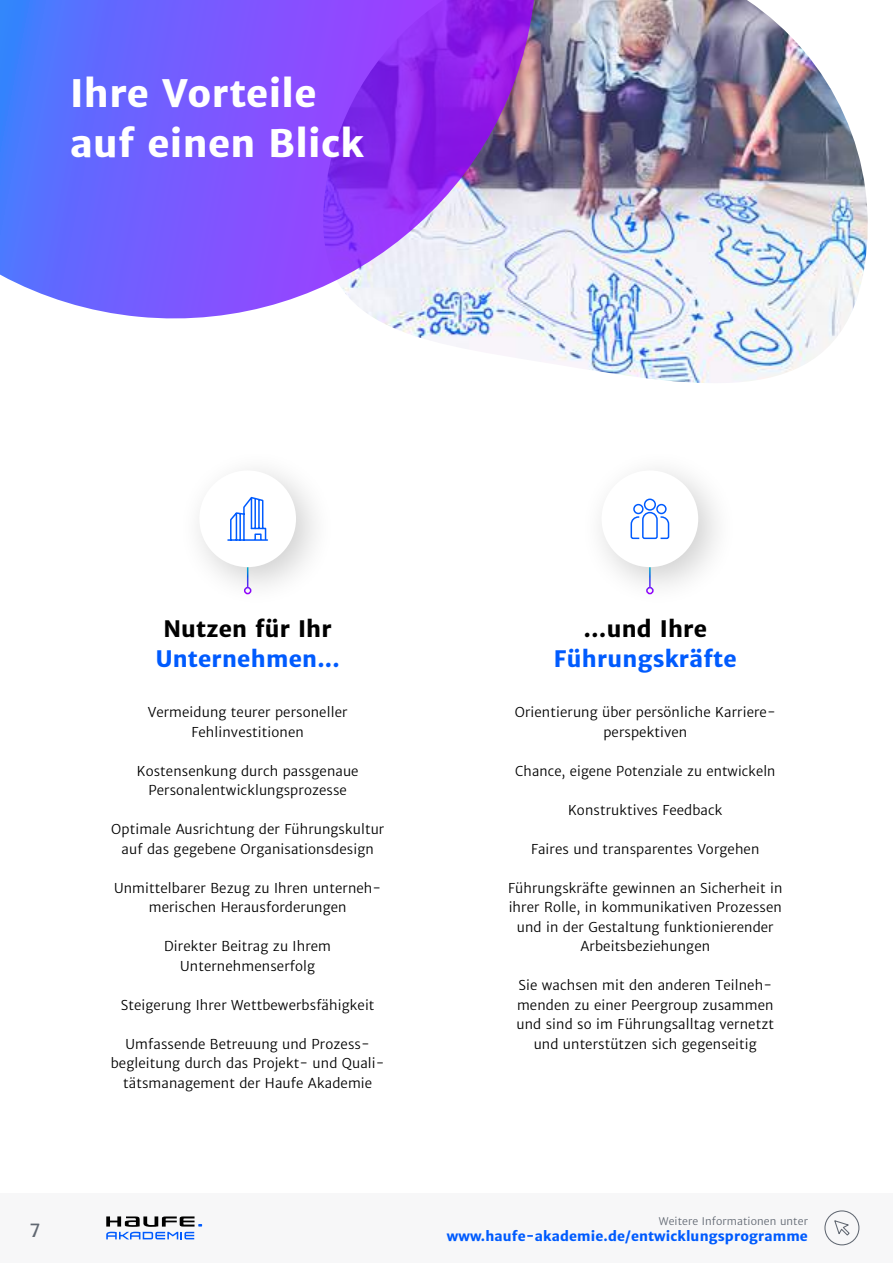
<style>
.page{position:relative;width:893px;height:1263px;background:#fff}
.page>*{position:absolute;margin:0;border:0;box-sizing:border-box;transform-origin:0 0}
.t1{font:700 37.5px/49.5px "Haufe Merriweather Sans";letter-spacing:.01em;color:#fff}
.t2{font:700 22.5px "Haufe Merriweather Sans";letter-spacing:.01em;color:#005bfe}
.t3{font:700 22.5px "Haufe Merriweather Sans";letter-spacing:.01em;color:#000}
.t4{font:18px "Haufe Merriweather Sans";color:#616872}
.t5{font:13.5px/19.5px "Haufe Merriweather Sans Lt";letter-spacing:.01em;color:#000;text-align:center}
.t6{font:700 13.5px "Haufe Merriweather Sans";letter-spacing:.01em;color:#005bfe}
.t7{font:13.5px "Haufe Merriweather Sans Lt";letter-spacing:.01em;color:#000;scale:.96 1}
.t8{font:10.5px "Haufe Merriweather Sans Lt";letter-spacing:.01em;color:#616872}
</style>
<div class="page">
<div style="left:0;top:1193px;width:893px;height:70px;background:#f7f7f8"></div>
<svg style="left:106px;top:1216px;width:96px;height:23px"></svg>
<div style="left:824px;top:1210px;width:35px;height:35px;border:1px solid #616872;border-radius:50%"></div>
<svg style="left:834px;top:1220px;width:16px;height:16px"></svg>
<img style="left:416px;top:0;width:452px;height:383px">
<svg style="left:0;top:0;width:554px;height:336px;background:#8f6ff3"></svg>
<div style="left:177px;top:448px;width:159px;height:159px;background:#000;opacity:.2"></div>
<div style="left:199px;top:470px;width:97px;height:97px;background:#fff;border-radius:50%"></div>
<div style="left:579px;top:448px;width:159px;height:159px;background:#000;opacity:.2"></div>
<div style="left:602px;top:470px;width:96px;height:97px;background:#fff;border-radius:50%"></div>
<svg style="left:227px;top:496px;width:41px;height:45px"></svg>
<svg style="left:630px;top:498px;width:40px;height:42px"></svg>
<h1 class="t1" style="left:70px;top:69px;width:295px">Ihre Vorteile auf einen Blick</h1>
<h3 class="t4" style="left:30px;top:1219px;width:12px">7</h3>
<h2 class="t3" style="left:163px;top:615px;width:170px">Nutzen für Ihr</h2>
<h2 class="t2" style="left:156px;top:645px;width:185px">Unternehmen...</h2>
<p class="t5" style="left:148px;top:703px;width:201px">Vermeidung teurer personeller<br>Fehlinvestitionen</p>
<p class="t5" style="left:137px;top:761px;width:223px">Kostensenkung durch passgenaue<br>Personalentwicklungsprozesse</p>
<p class="t5" style="left:111px;top:820px;width:275px">Optimale Ausrichtung der Führungskultur auf das gegebene Organisationsdesign</p>
<p class="t5" style="left:114px;top:878px;width:269px">Unmittelbarer Bezug zu Ihren unterneh&shy;merischen Herausforderungen</p>
<p class="t5" style="left:164px;top:937px;width:168px">Direkter Beitrag zu Ihrem<br>Unternehmenserfolg</p>
<p class="t5" style="left:121px;top:995px;width:255px">Steigerung Ihrer Wettbewerbsfähigkeit</p>
<p class="t5" style="left:111px;top:1034px;width:275px">Umfassende Betreuung und Prozess&shy;begleitung durch das Projekt- und Quali&shy;tätsmanagement der Haufe Akademie</p>
<h2 class="t3" style="left:583px;top:615px;width:125px">…und Ihre</h2>
<h2 class="t2" style="left:554px;top:645px;width:184px">Führungskräfte</h2>
<p class="t5" style="left:515px;top:703px;width:263px">Orientierung über persönliche Karriere&shy;perspektiven</p>
<p class="t7" style="left:515px;top:762px;width:273px">Chance, eigene Potenziale zu entwickeln</p>
<p class="t5" style="left:568px;top:800px;width:156px">Konstruktives Feedback</p>
<p class="t5" style="left:531px;top:839px;width:230px">Faires und transparentes Vorgehen</p>
<p class="t5" style="left:508px;top:878px;width:276px">Führungskräfte gewinnen an Sicherheit in ihrer Rolle, in kommunikativen Prozessen und in der Gestaltung funktionierender Arbeitsbeziehungen</p>
<p class="t5" style="left:517px;top:976px;width:259px">Sie wachsen mit den anderen Teilneh&shy;menden zu einer Peergroup zusammen und sind so im Führungsalltag vernetzt und unterstützen sich gegenseitig</p>
<p class="t8" style="left:659px;top:1214px;width:151px">Weitere Informationen unter</p>
<p class="t6" style="left:447px;top:1228px;width:363px">www.haufe-akademie.de/entwicklungsprogramme</p>
</div>
